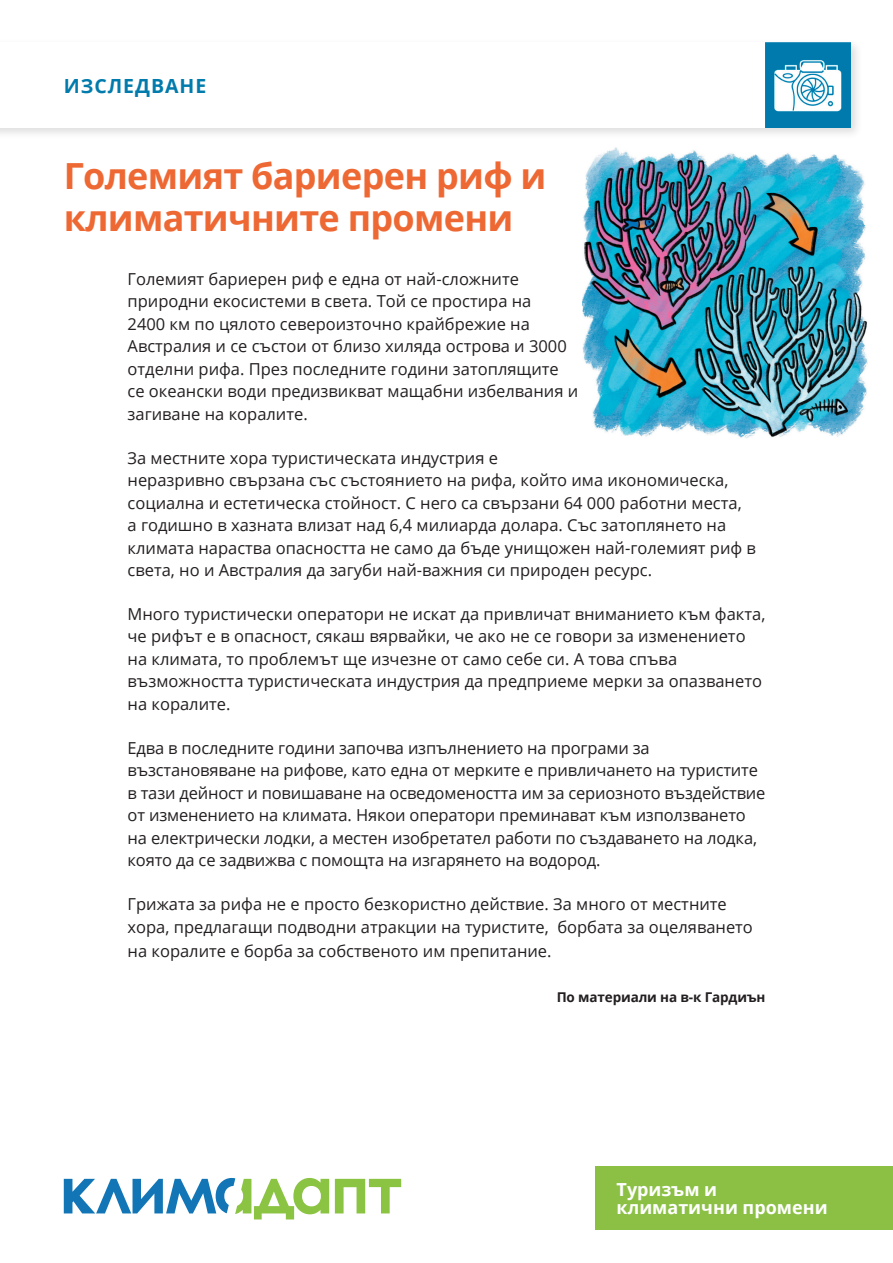
<style>
.page{position:relative;width:893px;height:1263px;background:#fff}
.page>*{position:absolute;margin:0;border:0;box-sizing:border-box;transform-origin:0 0}
.t1{font:700 36px/42px "Open Sans";letter-spacing:-.02em;color:#ee6833}
.t2{font:700 19.5px "Open Sans";letter-spacing:.05em;color:#007bac}
.t3{font:700 18px/18px "Open Sans";color:#fff}
.t4{font:16.5px/22.5px "Open Sans";color:#231f20}
.t5{font:700 13.5px "Open Sans";letter-spacing:-.01em;color:#231f20}
</style>
<div class="page">
<div style="left:0;top:39px;width:863px;height:101px;background:#231f20;opacity:.15"></div>
<div style="left:0;top:43px;width:850px;height:85px;background:#fff"></div>
<div style="left:595px;top:1166px;width:298px;height:63px;background:#8bc045"></div>
<img style="left:765px;top:43px;width:85px;height:85px">
<svg style="left:335px;top:1179px;width:66px;height:34px"></svg>
<svg style="left:64px;top:1178px;width:265px;height:41px"></svg>
<img style="left:583px;top:147px;width:285px;height:292px">
<p class="t2" style="left:64px;top:72px;width:144px">ИЗСЛЕДВАНЕ</p>
<h1 class="t1" style="left:64px;top:154px;width:484px">Големият бариерен риф и климатичните промени</h1>
<p class="t4" style="left:128px;top:267px;width:452px">Големият бариерен риф е една от най-сложните природни екосистеми в света. Той се простира на<br>2400 км по цялото североизточно крайбрежие на Австралия и се състои от близо хиляда острова и 3000 отделни рифа. През последните години затоплящите се океански води предизвикват мащабни избелвания и загиване на коралите.</p>
<p class="t4" style="left:128px;top:446px;width:630px">За местните хора туристическата индустрия е<br>неразривно свързана със състоянието на рифа, който има икономическа, социална и естетическа стойност. С него са свързани 64 000 работни места,<br>а годишно в хазната влизат над 6,4 милиарда долара. Със затоплянето на климата нараства опасността не само да бъде унищожен най-големият риф в света, но и Австралия да загуби най-важния си природен ресурс.</p>
<p class="t4" style="left:128px;top:602px;width:639px">Много туристически оператори не искат да привличат вниманието към факта, че рифът е в опасност, сякаш вярвайки, че ако не се говори за изменението на климата, то проблемът ще изчезне от само себе си. А това спъва възможността туристическата индустрия да предприеме мерки за опазването на коралите.</p>
<p class="t4" style="left:128px;top:736px;width:639px">Едва в последните години започва изпълнението на програми за възстановяване на рифове, като една от мерките е привличането на туристите в тази дейност и повишаване на осведомеността им за сериозното въздействие от изменението на климата. Някои оператори преминават към използването на електрически лодки, а местен изобретател работи по създаването на лодка, която да се задвижва с помощта на изгарянето на водород.</p>
<p class="t4" style="left:128px;top:892px;width:627px">Грижата за рифа не е просто безкористно действие. За много от местните хора, предлагащи подводни атракции на туристите, борбата за оцеляването</p>
<p class="t4" style="left:128px;top:939px;width:425px">на коралите е борба за собственото им препитание.</p>
<p class="t5" style="left:557px;top:987px;width:210px">По материали на в-к Гардиън</p>
<p class="t3" style="left:617px;top:1179px;width:213px">Туризъм и климатични промени</p>
</div>
